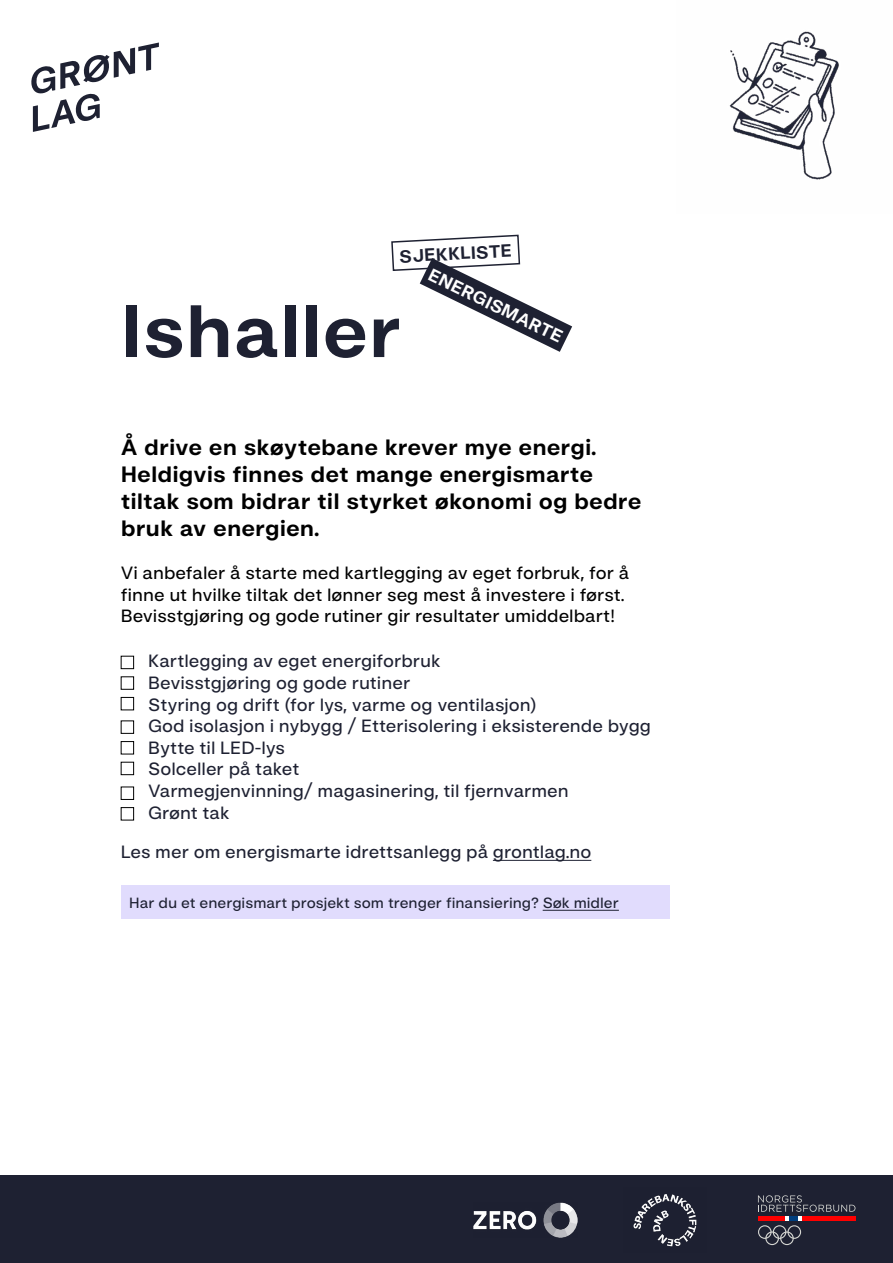
<style>
.page{position:relative;width:893px;height:1263px;background:#fff}
.page>*{position:absolute;margin:0;border:0;box-sizing:border-box;transform-origin:0 0}
.t1{font:600 75px "STK Miso";color:#1e2132}
.t2{font:600 22.5px/27px "STK Miso";color:#000}
.t3{font:18px/21.6px "STK Miso";color:#1e2132}
.t4{font:18px/21.6px "STK Miso";color:#000}
.t5{font:600 18px "STK Miso";color:#fff}
.t6{font:600 18px "STK Miso";color:#1e2132}
.t7{font:15px "STK Miso";color:#1e2132}
</style>
<div class="page">
<div style="left:0;top:1176px;width:893px;height:87px;background:#1e2132"></div>
<img style="left:474px;top:1202px;width:103px;height:35px">
<svg style="left:758px;top:1195px;width:97px;height:17px"></svg>
<div style="left:784px;top:1216px;width:19px;height:5px;background:#fff"></div>
<div style="left:758px;top:1216px;width:26px;height:5px;background:#f00"></div>
<div style="left:802px;top:1216px;width:53px;height:5px;background:#f00"></div>
<div style="left:789px;top:1216px;width:9px;height:5px;background:#003e7e"></div>
<svg style="left:758px;top:1225px;width:43px;height:20px"></svg>
<img style="left:633px;top:1194px;width:64px;height:53px">
<svg style="left:31px;top:43px;width:128px;height:89px"></svg>
<img style="left:729px;top:31px;width:110px;height:149px">
<hr style="left:493px;top:860px;width:98px;height:1px;background:#1e2132">
<div style="left:121px;top:885px;width:548px;height:33px;background:#e1dcfd"></div>
<hr style="left:543px;top:910px;width:76px;height:1px;background:#1e2132">
<svg style="left:391px;top:234px;width:181px;height:118px"></svg>
<div style="left:121px;top:656px;width:13px;height:13px;border:1px solid #000"></div>
<div style="left:121px;top:676px;width:13px;height:14px;border:1px solid #000"></div>
<div style="left:121px;top:697px;width:13px;height:13px;border:1px solid #000"></div>
<div style="left:121px;top:741px;width:13px;height:13px;border:1px solid #000"></div>
<div style="left:121px;top:762px;width:13px;height:13px;border:1px solid #000"></div>
<div style="left:121px;top:786px;width:13px;height:14px;border:1px solid #000"></div>
<div style="left:121px;top:807px;width:13px;height:13px;border:1px solid #000"></div>
<div style="left:121px;top:720px;width:13px;height:14px;border:1px solid #000"></div>
<p class="t6" style="left:399px;top:245px;width:114px;rotate:-3deg">SJEKKLISTE</p>
<p class="t5" style="left:434px;top:263px;width:149px;rotate:26deg">ENERGISMARTE</p>
<h1 class="t1" style="left:121px;top:284px;width:282px">Ishaller</h1>
<p class="t2" style="left:121px;top:433px;width:522px">Å drive en skøytebane krever mye energi.<br>Heldigvis finnes det mange energismarte tiltak som bidrar til styrket økonomi og bedre bruk av energien.</p>
<p class="t4" style="left:121px;top:562px;width:510px">Vi anbefaler å starte med kartlegging av eget forbruk, for å finne ut hvilke tiltak det lønner seg mest å investere i først.<br>Bevisstgjøring og gode rutiner gir resultater umiddelbart!</p>
<p class="t3" style="left:148px;top:650px;width:504px">Kartlegging av eget energiforbruk<br>Bevisstgjøring og gode rutiner<br>Styring og drift (for lys, varme og ventilasjon)<br>God isolasjon i nybygg / Etterisolering i eksisterende bygg Bytte til LED-lys<br>Solceller på taket<br>Varmegjenvinning/ magasinering, til fjernvarmen<br>Grønt tak</p>
<p class="t3" style="left:121px;top:841px;width:472px">Les mer om energismarte idrettsanlegg på grontlag.no</p>
<p class="t7" style="left:129px;top:894px;width:491px">Har du et energismart prosjekt som trenger finansiering? Søk midler</p>
</div>
